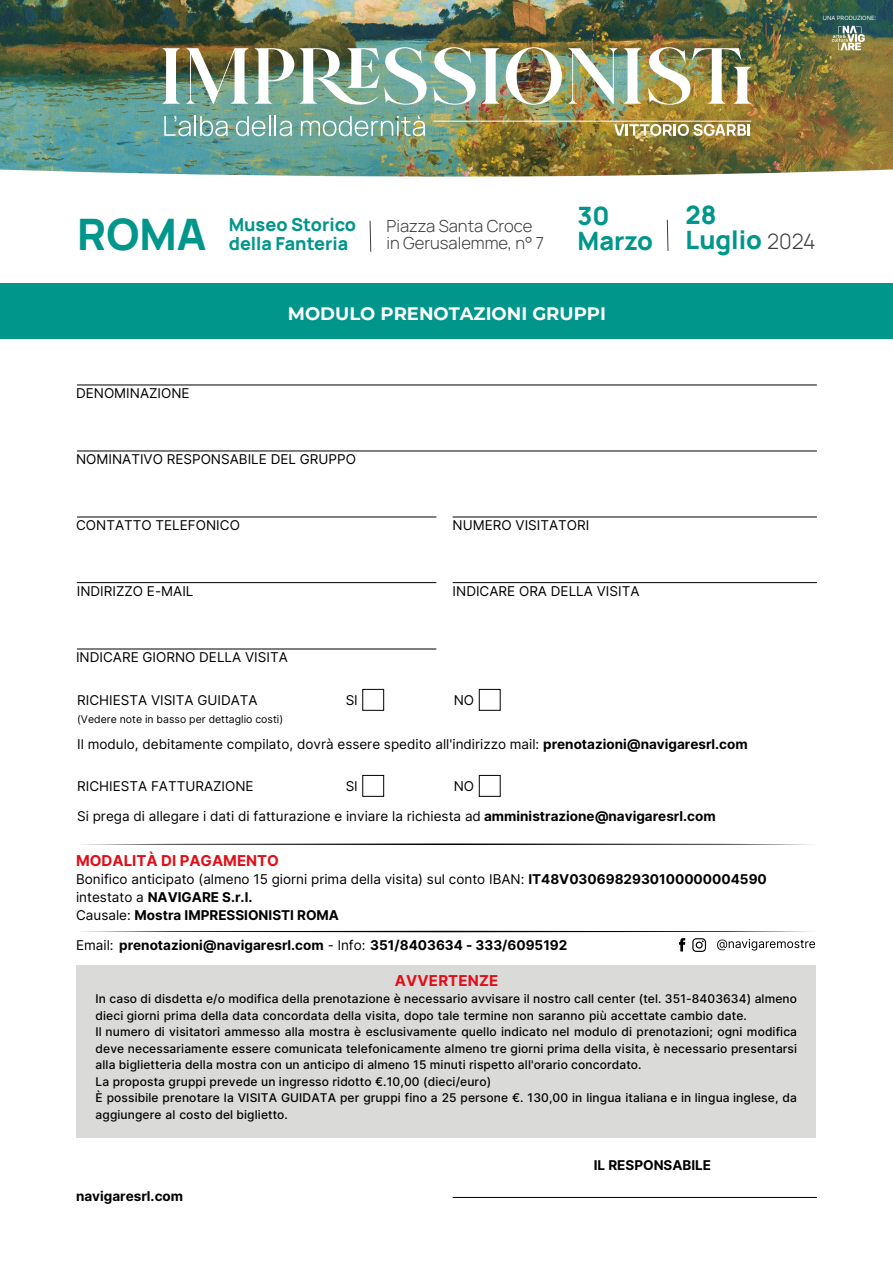
<style>
.page{position:relative;width:893px;height:1263px;background:#fff}
.page>*{position:absolute;margin:0;border:0;box-sizing:border-box;transform-origin:0 0}
.t1{font:200 43.35px "Manrope";color:#00968b}
.t2{font:200 25.35px/25.5px "Manrope";color:#00968b}
.t3{font:700 18px "Montserrat";color:#fff}
.t4{font:200 17.85px/19.6px "Manrope";color:#00968b}
.t5{font:200 16.65px/17.9px "Manrope";color:#3c3c3b}
.t6{font:700 15px "Inter";color:#e20e18}
.t7{font:13.5px/18px "Inter";color:#010101}
.t8{font:700 13.5px "Inter";color:#010101}
.t9{font:500 12px/16.5px "Inter";letter-spacing:.01em;color:#010101}
.t10{font:10.5px "Inter";color:#010101}
.t11{font:5.7px "Inter";color:#fff}
.s1{font-size:21.15px;color:#3c3c3b}
.s2{font-weight:700}
.s3{font-weight:400}
</style>
<div class="page">
<img style="left:0;top:0;width:893px;height:169px">
<svg style="left:0;top:169px;width:893px;height:83px"></svg>
<div style="left:0;top:283px;width:893px;height:55px;background:#00968b"></div>
<div style="left:76px;top:965px;width:740px;height:173px;background:#dadad9"></div>
<svg style="left:82px;top:843px;width:729px;height:2px"></svg>
<svg style="left:82px;top:931px;width:729px;height:1px"></svg>
<hr style="left:453px;top:1197px;width:364px;height:1px;background:#010101">
<div style="left:363px;top:689px;width:21px;height:21px;border:1px solid #010101"></div>
<div style="left:479px;top:689px;width:21px;height:21px;border:1px solid #010101"></div>
<div style="left:363px;top:775px;width:21px;height:21px;border:1px solid #010101"></div>
<div style="left:479px;top:775px;width:21px;height:21px;border:1px solid #010101"></div>
<hr style="left:77px;top:385px;width:740px;height:1px;background:#010101">
<hr style="left:77px;top:451px;width:740px;height:1px;background:#010101">
<hr style="left:77px;top:517px;width:359px;height:1px;background:#010101">
<hr style="left:77px;top:649px;width:359px;height:1px;background:#010101">
<hr style="left:453px;top:517px;width:364px;height:1px;background:#010101">
<hr style="left:77px;top:582px;width:359px;height:1px;background:#010101">
<hr style="left:453px;top:582px;width:364px;height:1px;background:#010101">
<svg style="left:692px;top:938px;width:14px;height:14px"></svg>
<svg style="left:679px;top:938px;width:6px;height:13px"></svg>
<svg style="left:717px;top:939px;width:98px;height:11px"></svg>
<svg style="left:666px;top:219px;width:3px;height:33px"></svg>
<svg style="left:369px;top:220px;width:2px;height:32px"></svg>
<svg style="left:832px;top:26px;width:33px;height:24px"></svg>
<svg style="left:164px;top:116px;width:27px;height:20px"></svg>
<hr style="left:194px;top:116px;width:2px;height:20px;background:#fff">
<svg style="left:200px;top:116px;width:28px;height:20px"></svg>
<svg style="left:236px;top:116px;width:56px;height:20px"></svg>
<svg style="left:301px;top:116px;width:124px;height:20px;background:#8fb7a7"></svg>
<svg style="left:162px;top:48px;width:18px;height:56px"></svg>
<img style="left:186px;top:48px;width:62px;height:56px">
<img style="left:255px;top:47px;width:172px;height:58px">
<svg style="left:433px;top:47px;width:43px;height:58px"></svg>
<svg style="left:482px;top:48px;width:18px;height:56px"></svg>
<img style="left:506px;top:47px;width:56px;height:58px">
<img style="left:568px;top:48px;width:50px;height:56px">
<svg style="left:624px;top:48px;width:17px;height:56px"></svg>
<img style="left:648px;top:47px;width:103px;height:58px">
<hr style="left:433px;top:121px;width:318px;height:1px;background:#fff">
<svg style="left:614px;top:124px;width:136px;height:12px"></svg>
<p class="t11" style="left:823px;top:14px;width:55px">UNA PRODUZIONE:</p>
<h1 class="t1" style="left:77px;top:203px;width:131px">ROMA</h1>
<h3 class="t4" style="left:229px;top:213px;width:129px">Museo Storico della Fanteria</h3>
<h3 class="t5" style="left:387px;top:216px;width:159px">Piazza Santa Croce in Gerusalemme, n° 7</h3>
<h2 class="t2" style="left:578px;top:202px;width:77px">30<br>Marzo</h2>
<h2 class="t2" style="left:686px;top:201px;width:33px">28</h2>
<h2 class="t2" style="left:686px;top:226px;width:132px">Luglio <span class="s1">2024</span></h2>
<h3 class="t3" style="left:288px;top:301px;width:319px">MODULO PRENOTAZIONI GRUPPI</h3>
<p class="t7" style="left:76px;top:383px;width:115px">DENOMINAZIONE</p>
<p class="t7" style="left:76px;top:449px;width:281px">NOMINATIVO RESPONSABILE DEL GRUPPO</p>
<p class="t7" style="left:76px;top:515px;width:165px">CONTATTO TELEFONICO</p>
<p class="t7" style="left:453px;top:515px;width:138px">NUMERO VISITATORI</p>
<p class="t7" style="left:77px;top:581px;width:118px">INDIRIZZO E-MAIL</p>
<p class="t7" style="left:453px;top:581px;width:188px">INDICARE ORA DELLA VISITA</p>
<p class="t7" style="left:76px;top:648px;width:213px">INDICARE GIORNO DELLA VISITA</p>
<p class="t7" style="left:346px;top:691px;width:14px">SI</p>
<p class="t7" style="left:454px;top:691px;width:22px">NO</p>
<p class="t7" style="left:77px;top:691px;width:182px">RICHIESTA VISITA GUIDATA</p>
<p class="t10" style="left:77px;top:711px;width:208px">(Vedere note in basso per dettaglio costi)</p>
<p class="t7" style="left:77px;top:735px;width:672px">Il modulo, debitamente compilato, dovrà essere spedito all'indirizzo mail: <span class="s2">prenotazioni@navigaresrl.com</span></p>
<p class="t7" style="left:77px;top:777px;width:178px">RICHIESTA FATTURAZIONE</p>
<p class="t7" style="left:346px;top:777px;width:14px">SI</p>
<p class="t7" style="left:454px;top:777px;width:22px">NO</p>
<p class="t7" style="left:77px;top:806px;width:640px">Si prega di allegare i dati di fatturazione e inviare la richiesta ad <span class="s2">amministrazione@navigaresrl.com</span></p>
<p class="t6" style="left:76px;top:850px;width:204px">MODALITÀ DI PAGAMENTO</p>
<p class="t7" style="left:76px;top:870px;width:692px">Bonifico anticipato (almeno 15 giorni prima della visita) sul conto IBAN: <span class="s2">IT48V0306982930100000004590 </span>intestato a <span class="s2">NAVIGARE S.r.l.<br></span>Causale: <span class="s2">Mostra IMPRESSIONISTI ROMA</span></p>
<p class="t8" style="left:76px;top:936px;width:493px"><span class="s3">Email:</span> prenotazioni@navigaresrl.com <span class="s3">- lnfo:</span> 351/8403634 - 333/6095192</p>
<p class="t6" style="left:395px;top:969px;width:105px">AVVERTENZE</p>
<p class="t9" style="left:96px;top:990px;width:703px">In caso di disdetta e/o modifica della prenotazione è necessario avvisare il nostro call center (tel. 351-8403634) almeno dieci giorni prima della data concordata della visita, dopo tale termine non saranno più accettate cambio date.<br>Il numero di visitatori ammesso alla mostra è esclusivamente quello indicato nel modulo di prenotazioni; ogni modifica deve necessariamente essere comunicata telefonicamente almeno tre giorni prima della visita, è necessario presentarsi alla biglietteria della mostra con un anticipo di almeno 15 minuti rispetto all'orario concordato.<br>La proposta gruppi prevede un ingresso ridotto €.10,00 (dieci/euro)<br>È possibile prenotare la VISITA GUIDATA per gruppi fino a 25 persone €. 130,00 in lingua italiana e in lingua inglese, da aggiungere al costo del biglietto.</p>
<p class="t8" style="left:76px;top:1187px;width:109px">navigaresrl.com</p>
<p class="t8" style="left:594px;top:1155px;width:119px">IL RESPONSABILE</p>
</div>
